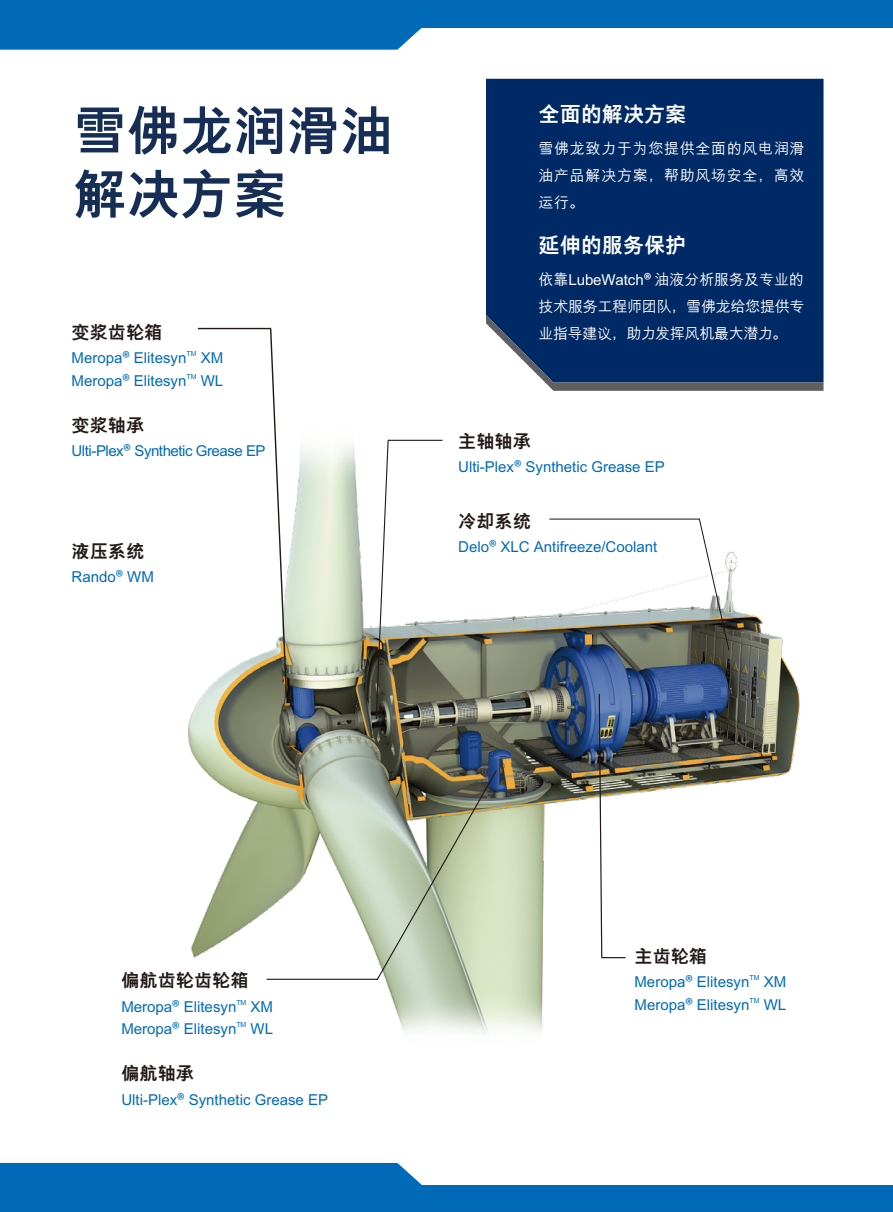
<style>
.page{position:relative;width:893px;height:1212px;background:#fff}
.page>*{position:absolute;margin:0;border:0;box-sizing:border-box;transform-origin:0 0}
.t1{font:800 52.95px/63.6px "M Hei PRC";letter-spacing:.005em;color:#162e56}
.t2{font:800 21px "M Hei PRC";letter-spacing:.005em;color:#fff}
.t3{font:800 18px "M Hei PRC";letter-spacing:.01em;color:#221815}
.t4{font:500 15px "M Hei PRC";color:#006ab8}
.t5{font:500 15px/27px "M Hei PRC";letter-spacing:-.005em;color:#fff;text-align:justify}
.t6{font:500 15px "M Hei PRC";letter-spacing:-.03em;color:#006ab8}
.t7{font:500 7.05px "M Hei PRC";color:#006ab8}
.s1{font-family:"Source Han Sans CN"}
.s2{font-family:"Source Han Sans CN";font-weight:700}
</style>
<div class="page">
<div style="left:0;top:1163px;width:422px;height:22px;background:#006ab8"></div>
<svg style="left:0;top:27px;width:452px;height:23px;background:#1a79bf"></svg>
<div style="left:0;top:1185px;width:893px;height:27px;background:#006ab8"></div>
<div style="left:0;top:0;width:893px;height:27px;background:#006ab8"></div>
<img style="left:188px;top:444px;width:612px;height:590px">
<svg style="left:197px;top:327px;width:91px;height:373px"></svg>
<svg style="left:265px;top:769px;width:233px;height:211px"></svg>
<svg style="left:548px;top:518px;width:182px;height:133px"></svg>
<svg style="left:375px;top:439px;width:69px;height:281px"></svg>
<img style="left:598px;top:693px;width:29px;height:266px">
<div style="left:486px;top:79px;width:337px;height:236px;background:#002a65"></div>
<svg style="left:486px;top:315px;width:337px;height:76px;background:#224372"></svg>
<h1 class="t1" style="left:73px;top:99px;width:321px">雪佛龙润滑油解决方案</h1>
<p class="t3" style="left:72px;top:322px;width:92px">变浆齿轮箱</p>
<p class="t4" style="left:72px;top:350px;width:116px">Meropa<span class="s1">®</span> Elitesyn</p>
<p class="t7" style="left:186px;top:350px;width:12px">TM</p>
<p class="t4" style="left:201px;top:350px;width:24px">XM</p>
<p class="t4" style="left:72px;top:372px;width:116px">Meropa<span class="s1">®</span> Elitesyn</p>
<p class="t7" style="left:186px;top:372px;width:12px">TM</p>
<p class="t4" style="left:201px;top:372px;width:24px">WL</p>
<p class="t3" style="left:72px;top:415px;width:74px">变浆轴承</p>
<p class="t6" style="left:72px;top:443px;width:195px">Ulti-Plex<span class="s1">®</span> Synthetic Grease EP</p>
<p class="t3" style="left:72px;top:541px;width:74px">液压系统</p>
<p class="t4" style="left:72px;top:568px;width:84px">Rando<span class="s1">®</span> WM</p>
<h2 class="t2" style="left:539px;top:102px;width:149px">全面的解决方案</h2>
<p class="t5" style="left:539px;top:135px;width:267px">雪佛龙致力于为您提供全面的风电润滑油产品解决方案，帮助风场安全，高效运行。</p>
<h2 class="t2" style="left:539px;top:233px;width:149px">延伸的服务保护</h2>
<p class="t5" style="left:539px;top:266px;width:267px">依靠LubeWatch<span class="s2">®</span> 油液分析服务及专业的技术服务工程师团队，雪佛龙给您提供专业指导建议，助力发挥风机最大潜力。</p>
<p class="t3" style="left:458px;top:431px;width:74px">主轴轴承</p>
<p class="t4" style="left:458px;top:459px;width:208px">Ulti-Plex<span class="s1">®</span> Synthetic Grease EP</p>
<p class="t3" style="left:458px;top:511px;width:74px">冷却系统</p>
<p class="t4" style="left:458px;top:538px;width:201px">Delo<span class="s1">®</span> XLC Antifreeze/Coolant</p>
<p class="t3" style="left:121px;top:970px;width:128px">偏航齿轮齿轮箱</p>
<p class="t4" style="left:121px;top:998px;width:116px">Meropa<span class="s1">®</span> Elitesyn</p>
<p class="t7" style="left:236px;top:998px;width:12px">TM</p>
<p class="t4" style="left:251px;top:998px;width:24px">XM</p>
<p class="t4" style="left:121px;top:1020px;width:116px">Meropa<span class="s1">®</span> Elitesyn</p>
<p class="t7" style="left:236px;top:1020px;width:12px">TM</p>
<p class="t4" style="left:251px;top:1020px;width:24px">WL</p>
<p class="t3" style="left:121px;top:1063px;width:74px">偏航轴承</p>
<p class="t4" style="left:121px;top:1091px;width:208px">Ulti-Plex<span class="s1">®</span> Synthetic Grease EP</p>
<p class="t3" style="left:634px;top:946px;width:74px">主齿轮箱</p>
<p class="t4" style="left:634px;top:973px;width:116px">Meropa<span class="s1">®</span> Elitesyn</p>
<p class="t7" style="left:749px;top:974px;width:12px">TM</p>
<p class="t4" style="left:764px;top:973px;width:24px">XM</p>
<p class="t4" style="left:634px;top:996px;width:116px">Meropa<span class="s1">®</span> Elitesyn</p>
<p class="t7" style="left:749px;top:996px;width:12px">TM</p>
<p class="t4" style="left:764px;top:996px;width:24px">WL</p>
</div>
